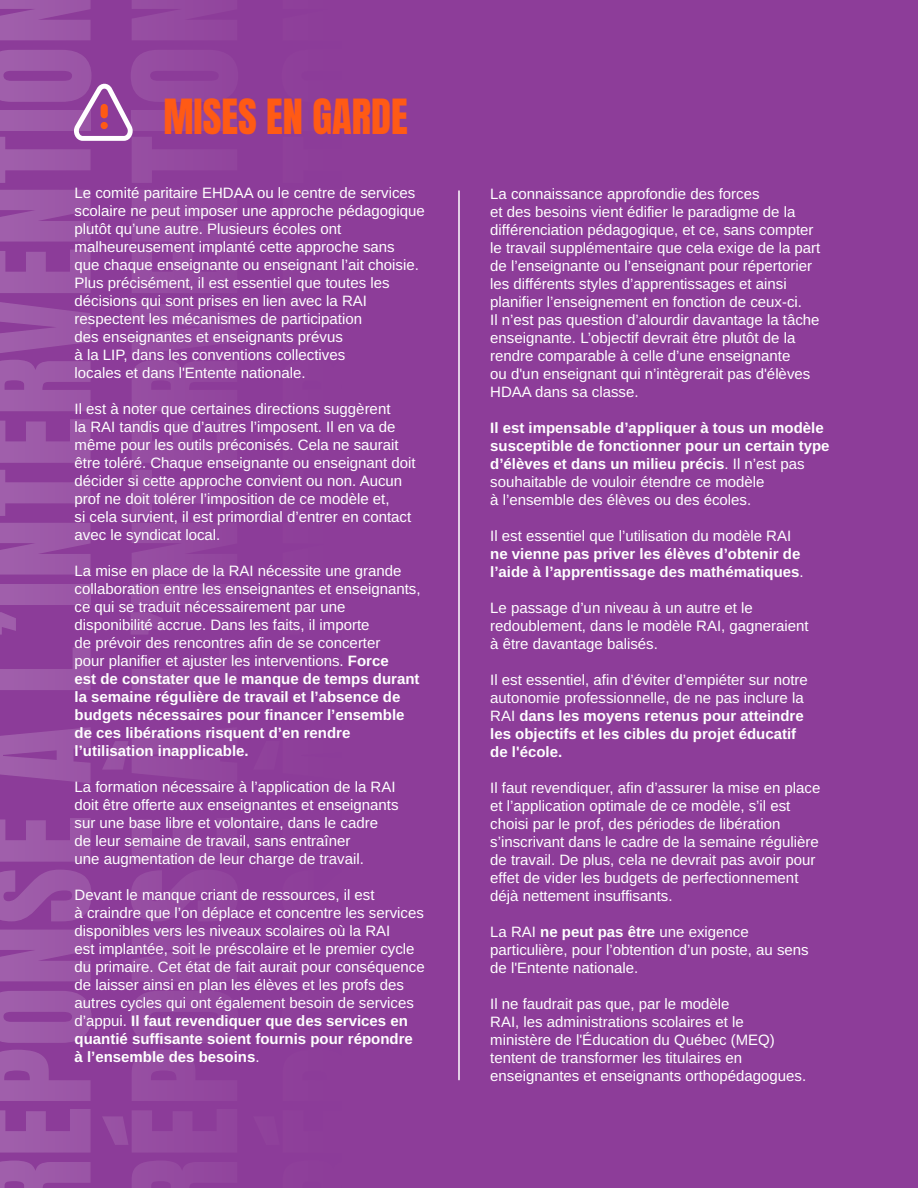
<style>
.page{position:relative;width:918px;height:1188px;background:#8d3d99}
.page>*{position:absolute;margin:0;border:0;box-sizing:border-box;transform-origin:0 0}
.t1{font:122.85px/148.9px "Anton";letter-spacing:.01em;color:#fff;text-align:justify}
.t2{font:40.5px "Anton";color:#ff5a15}
.t3{font:15px/18px "Arimo";color:#fff}
.t4{font:700 15px/18px "Arimo";color:#fff}
.s1{font-weight:700}
.s2{font-weight:400}
</style>
<div class="page">
<hr style="left:458px;top:191px;width:2px;height:889px;background:#fff">
<svg style="left:74px;top:83px;width:59px;height:58px"></svg>
<div style="left:101px;top:104px;width:7px;height:14px;background:#ff5a15;border-radius:4px"></div>
<div style="left:101px;top:122px;width:7px;height:7px;background:#ff5a15;border-radius:50%"></div>
<h1 class="t1" style="left:-26px;top:1217px;width:1234px;rotate:-90deg">RÉPONSE À L INTERVENTION RÉPONSE À L’INTERVENTION RÉPONSE À L’INTERVENTION</h1>
<h2 class="t2" style="left:163px;top:96px;width:246px">MISES EN GARDE</h2>
<p class="t3" style="left:75px;top:184px;width:352px">Le comité paritaire EHDAA ou le centre de services scolaire ne peut imposer une approche pédagogique plutôt qu’une autre. Plusieurs écoles ont malheureusement implanté cette approche sans<br>que chaque enseignante ou enseignant l’ait choisie.<br>Plus précisément, il est essentiel que toutes les décisions qui sont prises en lien avec la RAI respectent les mécanismes de participation<br>des enseignantes et enseignants prévus<br>à la LIP, dans les conventions collectives<br>locales et dans l'Entente nationale.</p>
<p class="t3" style="left:75px;top:400px;width:343px">Il est à noter que certaines directions suggèrent<br>la RAI tandis que d’autres l’imposent. Il en va de même pour les outils préconisés. Cela ne saurait être toléré. Chaque enseignante ou enseignant doit décider si cette approche convient ou non. Aucun prof ne doit tolérer l’imposition de ce modèle et,<br>si cela survient, il est primordial d’entrer en contact avec le syndicat local.</p>
<p class="t3" style="left:75px;top:562px;width:348px">La mise en place de la RAI nécessite une grande collaboration entre les enseignantes et enseignants, ce qui se traduit nécessairement par une disponibilité accrue. Dans les faits, il importe<br>de prévoir des rencontres afin de se concerter<br>pour planifier et ajuster les interventions. <span class="s1">Force<br>est de constater que le manque de temps durant la semaine régulière de travail et l’absence de budgets nécessaires pour financer l’ensemble de ces libérations risquent d’en rendre l’utilisation inapplicable.</span></p>
<p class="t3" style="left:75px;top:778px;width:326px">La formation nécessaire à l’application de la RAI doit être offerte aux enseignantes et enseignants sur une base libre et volontaire, dans le cadre<br>de leur semaine de travail, sans entraîner<br>une augmentation de leur charge de travail.</p>
<p class="t3" style="left:75px;top:886px;width:352px">Devant le manque criant de ressources, il est<br>à craindre que l’on déplace et concentre les services disponibles vers les niveaux scolaires où la RAI<br>est implantée, soit le préscolaire et le premier cycle du primaire. Cet état de fait aurait pour conséquence de laisser ainsi en plan les élèves et les profs des autres cycles qui ont également besoin de services d’appui. <span class="s1">Il faut revendiquer que des services en quantié suffisante soient fournis pour répondre à l’ensemble des besoins</span>.</p>
<p class="t3" style="left:490px;top:185px;width:332px">La connaissance approfondie des forces<br>et des besoins vient édifier le paradigme de la différenciation pédagogique, et ce, sans compter le travail supplémentaire que cela exige de la part de l’enseignante ou l’enseignant pour répertorier les différents styles d’apprentissages et ainsi planifier l’enseignement en fonction de ceux-ci.<br>Il n’est pas question d’alourdir davantage la tâche enseignante. L’objectif devrait être plutôt de la rendre comparable à celle d’une enseignante<br>ou d'un enseignant qui n’intègrerait pas d'élèves HDAA dans sa classe.</p>
<p class="t4" style="left:490px;top:419px;width:341px">Il est impensable d’appliquer à tous un modèle susceptible de fonctionner pour un certain type d’élèves et dans un milieu précis<span class="s2">. Il n’est pas souhaitable de vouloir étendre ce modèle<br>à l’ensemble des élèves ou des écoles.</span></p>
<p class="t3" style="left:490px;top:527px;width:302px">Il est essentiel que l’utilisation du modèle RAI</p>
<p class="t4" style="left:490px;top:545px;width:315px">ne vienne pas priver les élèves d’obtenir de l’aide à l’apprentissage des mathématiques<span class="s2">.</span></p>
<p class="t3" style="left:490px;top:599px;width:320px">Le passage d’un niveau à un autre et le redoublement, dans le modèle RAI, gagneraient à être davantage balisés.</p>
<p class="t3" style="left:490px;top:671px;width:319px">Il est essentiel, afin d’éviter d’empiéter sur notre autonomie professionnelle, de ne pas inclure la RAI <span class="s1">dans les moyens retenus pour atteindre les objectifs et les cibles du projet éducatif de l'école.</span></p>
<p class="t3" style="left:490px;top:779px;width:332px">Il faut revendiquer, afin d’assurer la mise en place et l’application optimale de ce modèle, s’il est choisi par le prof, des périodes de libération s’inscrivant dans le cadre de la semaine régulière de travail. De plus, cela ne devrait pas avoir pour effet de vider les budgets de perfectionnement déjà nettement insuffisants.</p>
<p class="t3" style="left:490px;top:923px;width:320px">La RAI <span class="s1">ne peut pas être</span> une exigence particulière, pour l’obtention d’un poste, au sens de l'Entente nationale.</p>
<p class="t3" style="left:490px;top:995px;width:318px">Il ne faudrait pas que, par le modèle<br>RAI, les administrations scolaires et le ministère de l'Éducation du Québec (MEQ) tentent de transformer les titulaires en enseignantes et enseignants orthopédagogues.</p>
</div>
